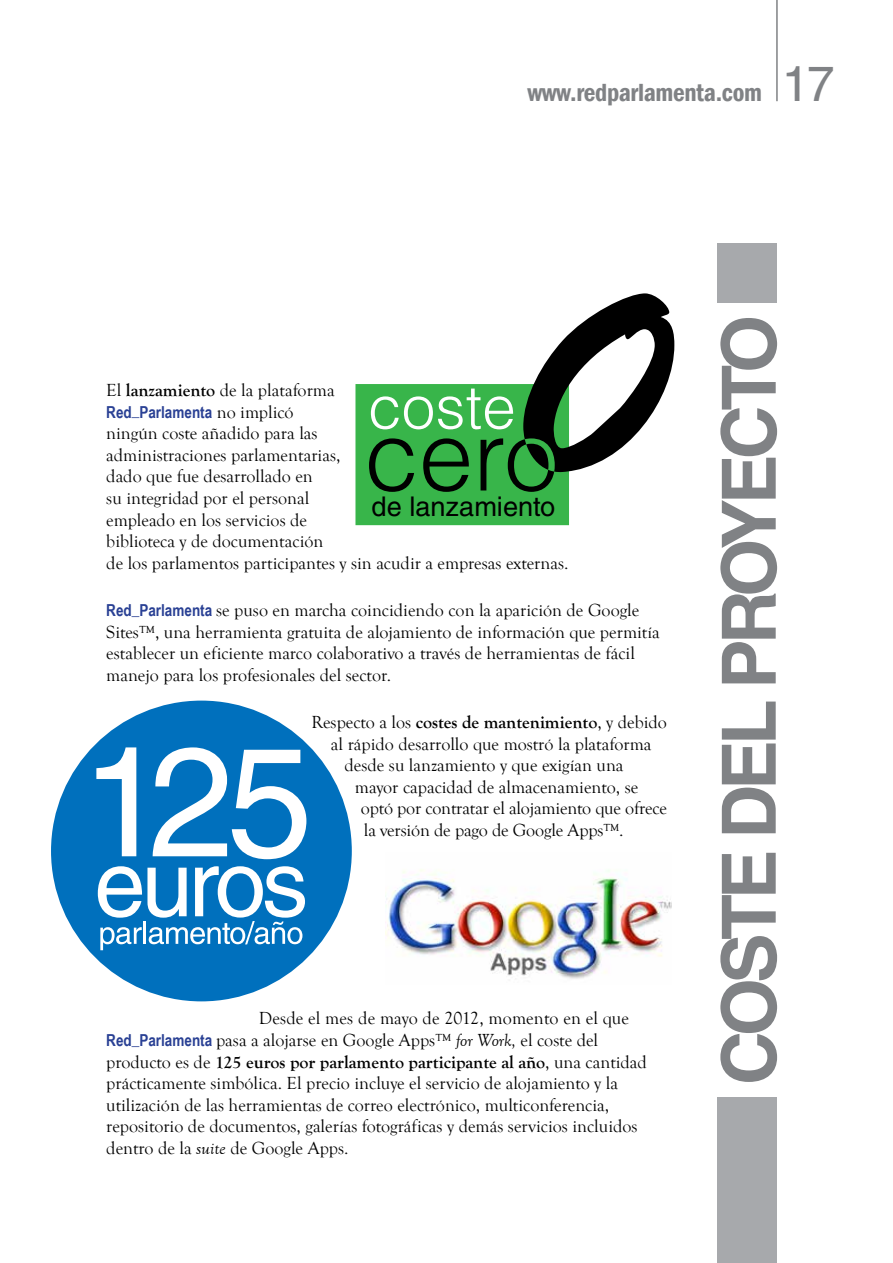
<style>
.page{position:relative;width:893px;height:1263px;background:#fff}
.page>*{position:absolute;margin:0;border:0;box-sizing:border-box;transform-origin:0 0}
.t1{font:700 75px "Helvetica LT Std";letter-spacing:-.07em;color:#808285}
.t2{font:27.15px "Helvetica LT Std";color:#000}
.t3{font:600 condensed 25.5px "Franklin Gothic";letter-spacing:-.015em;color:#808285}
.t4{font:18px/21.6px "Goudy Old Style T";color:#000}
.t5{font:700 18px "Goudy Old Style T";color:#000}
.t6{font:700 16.5px "Arial Narrow";color:#294094}
.s1{font-family:"Helvetica LT Std";font-weight:400;font-stretch:normal;font-size:49.5px}
.s2{font-weight:700}
.s3{font-family:"Goudy Old Style T";font-weight:400;font-size:18px;color:#000}
.s4{font-family:"Arial Narrow";font-weight:700;font-size:16.5px;color:#294094}
.s5{font-weight:400}
.s6{font-style:italic}
</style>
<div class="page">
<hr style="left:776px;top:0;width:2px;height:101px;background:#808285">
<div style="left:718px;top:244px;width:59px;height:59px;background:#a7a9ac"></div>
<div style="left:718px;top:1097px;width:59px;height:166px;background:#a7a9ac"></div>
<div style="left:51px;top:701px;width:301px;height:300px;background:#0070bd;border-radius:50%"></div>
<svg style="left:96px;top:747px;width:40px;height:109px"></svg>
<svg style="left:153px;top:747px;width:153px;height:112px"></svg>
<svg style="left:98px;top:866px;width:207px;height:84px"></svg>
<svg style="left:355px;top:293px;width:319px;height:232px"></svg>
<img style="left:386px;top:869px;width:286px;height:110px">
<h3 class="t3" style="left:527px;top:75px;width:309px">www.redparlamenta.com <span class="s1">17</span></h3>
<p class="t4" style="left:106px;top:380px;width:230px">El <span class="s2">lanzamiento</span> de la plataforma</p>
<p class="t6" style="left:106px;top:399px;width:189px">Red_Parlamenta <span class="s3">no implicó</span></p>
<p class="t4" style="left:106px;top:423px;width:464px">ningún coste añadido para las<br>administraciones parlamentarias,<br>dado que fue desarrollado en<br>su integridad por el personal<br>empleado en los servicios de<br>biblioteca y de documentación<br>de los parlamentos participantes y sin acudir a empresas externas.</p>
<p class="t4" style="left:106px;top:600px;width:555px"><span class="s4">Red_Parlamenta</span> se puso en marcha coincidiendo con la aparición de Google Sites™, una herramienta gratuita de alojamiento de información que permitía establecer un eficiente marco colaborativo a través de herramientas de fácil manejo para los profesionales del sector.</p>
<p class="t5" style="left:311px;top:712px;width:357px"><span class="s5">Respecto a los</span> costes de mantenimiento<span class="s5">, y debido</span></p>
<p class="t4" style="left:331px;top:733px;width:322px">al rápido desarrollo que mostró la plataforma</p>
<p class="t4" style="left:344px;top:755px;width:281px">desde su lanzamiento y que exigían una</p>
<p class="t4" style="left:355px;top:776px;width:285px">mayor capacidad de almacenamiento, se</p>
<p class="t4" style="left:361px;top:798px;width:307px">optó por contratar el alojamiento que ofrece</p>
<p class="t4" style="left:364px;top:820px;width:261px">la versión de pago de Google Apps™.</p>
<h2 class="t2" style="left:372px;top:490px;width:185px">de lanzamiento</h2>
<p class="t4" style="left:106px;top:1008px;width:542px;text-indent:153px">Desde el mes de mayo de 2012, momento en el que <span class="s4">Red_Parlamenta</span> pasa a alojarse en Google Apps™ <span class="s6">for Work,</span> el coste del producto es de <span class="s2">125 euros por parlamento participante al año</span>, una cantidad prácticamente simbólica. El precio incluye el servicio de alojamiento y la utilización de las herramientas de correo electrónico, multiconferencia, repositorio de documentos, galerías fotográficas y demás servicios incluidos dentro de la <span class="s6">suite</span> de Google Apps.</p>
<h1 class="t1" style="left:703px;top:1085px;width:772px;rotate:-90deg">COSTE DEL PROYECTO</h1>
</div>
